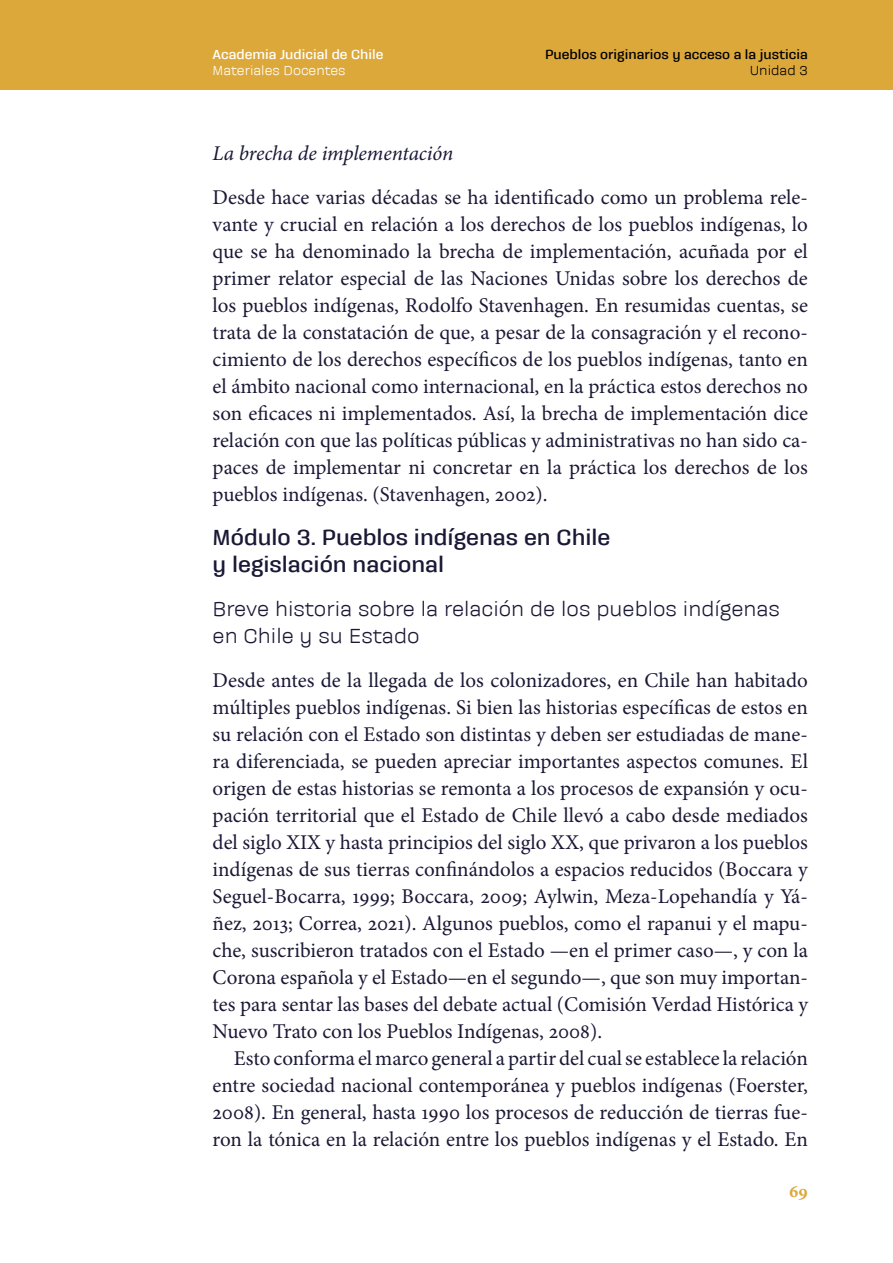
<style>
.page{position:relative;width:893px;height:1263px;background:#fff}
.page>*{position:absolute;margin:0;border:0;box-sizing:border-box;transform-origin:0 0}
.t1{font:700 22.5px/27px "Galeana Standard";color:#1a1835}
.t2{font:21px/27px "Minion Pro";color:#1a1835;text-align:justify}
.t3{font:21px/27px "Galeana Standard";color:#1a1835}
.t4{font:italic 21px "Minion Pro";letter-spacing:-.005em;color:#1a1835}
.t5{font:700 18px "Minion Pro";color:#dda83a}
.t6{font:700 13.5px "Galeana Standard";color:#000}
.t7{font:700 13.5px "Galeana Standard";color:#fff}
.t8{font:13.5px "Galeana Standard";color:#fff}
.t9{font:13.5px "Galeana Standard";color:#000}
</style>
<div class="page">
<div style="left:0;top:0;width:893px;height:89px;background:#dda83a"></div>
<p class="t7" style="left:213px;top:47px;width:172px">Academia Judicial de Chile</p>
<p class="t8" style="left:213px;top:63px;width:134px">Materiales Docentes</p>
<p class="t6" style="left:545px;top:47px;width:264px">Pueblos originarios y acceso a la justicia</p>
<p class="t9" style="left:750px;top:63px;width:60px">Unidad 3</p>
<p class="t4" style="left:213px;top:139px;width:242px">La brecha de implementación</p>
<p class="t2" style="left:213px;top:184px;width:597px">Desde hace varias décadas se ha identificado como un problema rele&shy;vante y crucial en relación a los derechos de los pueblos indígenas, lo que se ha denominado la brecha de implementación, acuñada por el primer relator especial de las Naciones Unidas sobre los derechos de los pueblos indígenas, Rodolfo Stavenhagen. En resumidas cuentas, se trata de la constatación de que, a pesar de la consagración y el recono&shy;cimiento de los derechos específicos de los pueblos indígenas, tanto en el ámbito nacional como internacional, en la práctica estos derechos no son eficaces ni implementados. Así, la brecha de implementación dice relación con que las políticas públicas y administrativas no han sido ca&shy;paces de implementar ni concretar en la práctica los derechos de los pueblos indígenas. (Stavenhagen, 2002).</p>
<p class="t1" style="left:213px;top:524px;width:399px">Módulo 3. Pueblos indígenas en Chile y legislación nacional</p>
<p class="t3" style="left:213px;top:596px;width:569px">Breve historia sobre la relación de los pueblos indígenas en Chile y su Estado</p>
<p class="t2" style="left:213px;top:667px;width:597px">Desde antes de la llegada de los colonizadores, en Chile han habitado múltiples pueblos indígenas. Si bien las historias específicas de estos en su relación con el Estado son distintas y deben ser estudiadas de mane&shy;ra diferenciada, se pueden apreciar importantes aspectos comunes. El origen de estas historias se remonta a los procesos de expansión y ocu&shy;pación territorial que el Estado de Chile llevó a cabo desde mediados del siglo XIX y hasta principios del siglo XX, que privaron a los pueblos indígenas de sus tierras confinándolos a espacios reducidos (Boccara y Seguel-Bocarra, 1999; Boccara, 2009; Aylwin, Meza-Lopehandía y Yá&shy;ñez, 2013; Correa, 2021). Algunos pueblos, como el rapanui y el mapu&shy;che, suscribieron tratados con el Estado —en el primer caso—, y con la Corona española y el Estado—en el segundo—, que son muy importan&shy;tes para sentar las bases del debate actual (Comisión Verdad Histórica y Nuevo Trato con los Pueblos Indígenas, 2008).</p>
<p class="t2" style="left:213px;top:1045px;width:597px;text-indent:21px">Esto conforma el marco general a partir del cual se establece la relación entre sociedad nacional contemporánea y pueblos indígenas (Foerster, 2008). En general, hasta 1990 los procesos de reducción de tierras fue&shy;ron la tónica en la relación entre los pueblos indígenas y el Estado. En</p>
<p class="t5" style="left:789px;top:1178px;width:20px">69</p>
</div>
